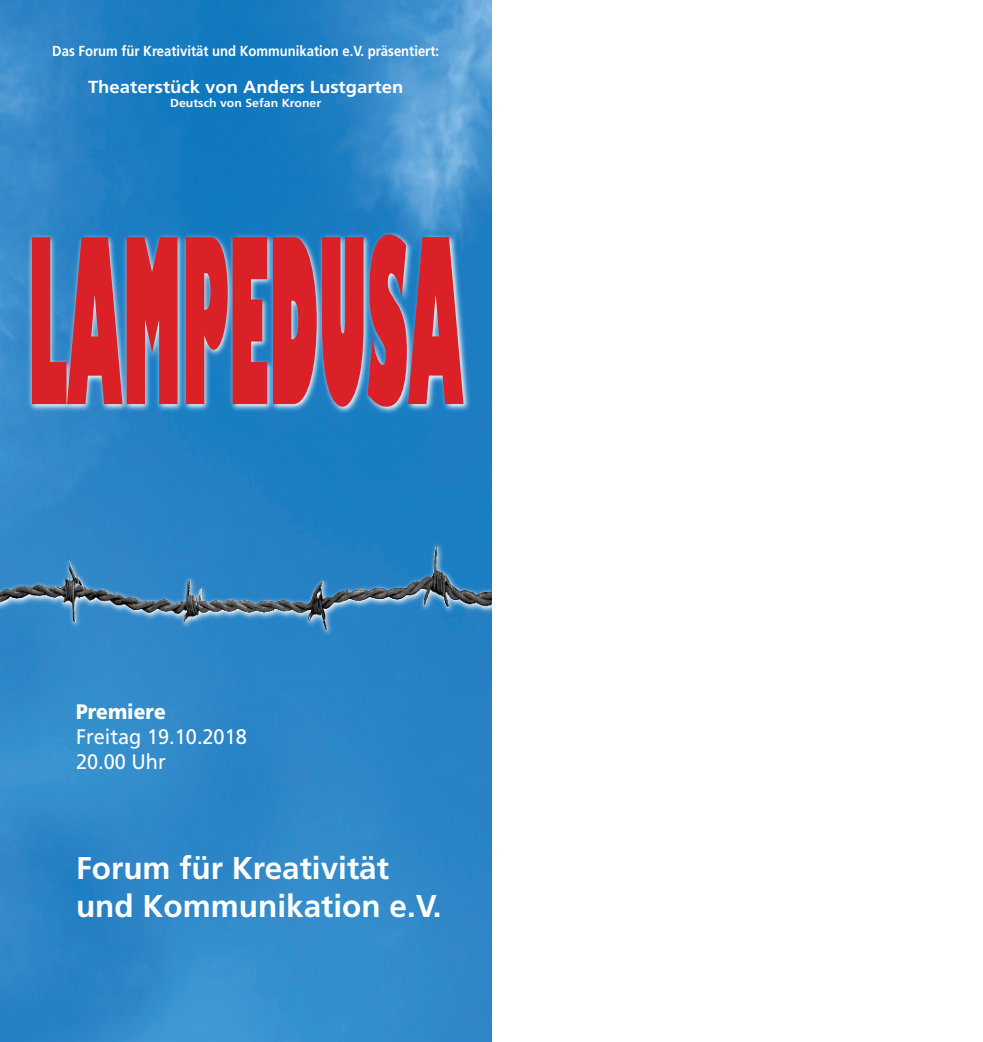
<style>
.page{position:relative;width:983px;height:1042px;background:#fff}
.page>*{position:absolute;margin:0;border:0;box-sizing:border-box;transform-origin:0 0}
.t1{font:800 condensed 224px "Gill Sans";color:#db2128;scale:.37 1}
.t2{font:700 31.5px/37.8px "Frutiger";color:#fff}
.t3{font:21px/25.2px "Frutiger";color:#fff;scale:.95 1}
.t4{font:900 21px "Frutiger";color:#fff;scale:.91 1}
.t5{font:700 17.5px "Frutiger";color:#fff;scale:1.06 1}
.t6{font:700 14.53px "Frutiger";color:#fff;scale:.9 1}
.t7{font:700 11.55px "Frutiger";color:#fff;scale:1.06 1}
</style>
<div class="page">
<img style="left:0;top:0;width:491px;height:1042px">
<img style="left:0;top:201px;width:491px;height:463px">
<img style="left:0;top:560px;width:391px;height:46px">
<p class="t6" style="left:52px;top:45px;width:431px">Das Forum für Kreativität und Kommunikation e.V. präsentiert:</p>
<p class="t5" style="left:88px;top:80px;width:299px">Theaterstück von Anders Lustgarten</p>
<p class="t7" style="left:170px;top:98px;width:144px">Deutsch von Sefan Kroner</p>
<h1 class="t1" style="left:28px;top:237px;width:1178px">LAMPEDUSA</h1>
<h3 class="t4" style="left:76px;top:703px;width:100px">Premiere</h3>
<h3 class="t3" style="left:76px;top:725px;width:181px">Freitag 19.10.2018<br>20.00 Uhr</h3>
<h2 class="t2" style="left:76px;top:851px;width:367px">Forum für Kreativität und Kommunikation e.V.</h2>
</div>
